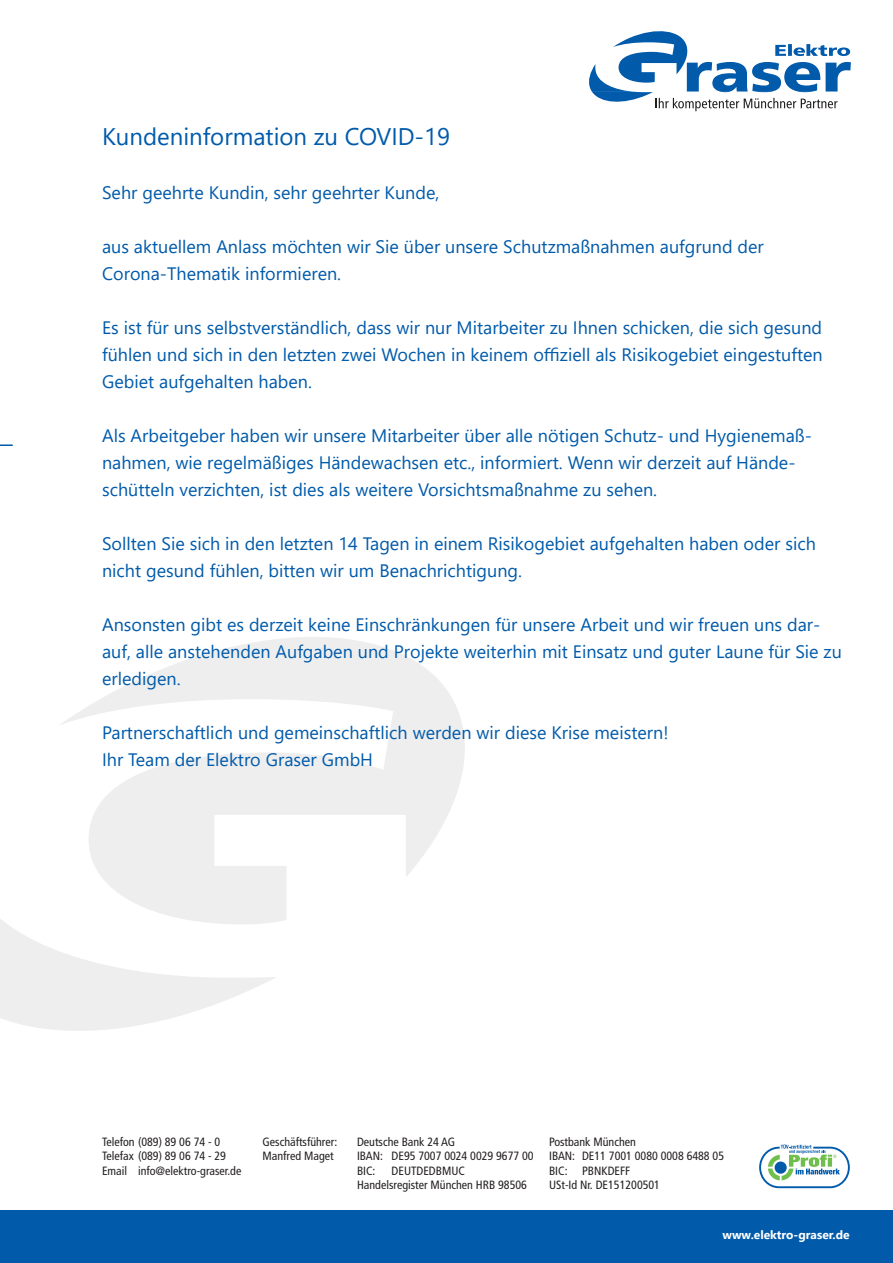
<style>
.page{position:relative;width:893px;height:1263px;background:#fff}
.page>*{position:absolute;margin:0;border:0;box-sizing:border-box;transform-origin:0 0}
.t1{font:24px "Segoe UI";color:#015aaa}
.t2{font:18px/27px "Segoe UI";color:#015aaa}
.t3{font:condensed 12px "Frutiger LT";color:#231f20}
.t4{font:700 12px "Segoe UI";color:#fff}
</style>
<div class="page">
<div style="left:0;top:1210px;width:893px;height:53px;background:#015aaa"></div>
<svg style="left:759px;top:1144px;width:91px;height:44px"></svg>
<svg style="left:0;top:444px;width:13px;height:2px"></svg>
<svg style="left:589px;top:31px;width:262px;height:80px"></svg>
<svg style="left:0;top:637px;width:465px;height:394px"></svg>
<h1 class="t1" style="left:102px;top:114px;width:350px">Kundeninformation zu COVID-19</h1>
<p class="t2" style="left:102px;top:178px;width:339px">Sehr geehrte Kundin, sehr geehrter Kunde,</p>
<p class="t2" style="left:102px;top:232px;width:663px">aus aktuellem Anlass möchten wir Sie über unsere Schutzmaßnahmen aufgrund der<br>Corona-Thematik informieren.</p>
<p class="t2" style="left:102px;top:313px;width:722px;text-align:justify">Es ist für uns selbstverständlich, dass wir nur Mitarbeiter zu Ihnen schicken, die sich gesund fühlen und sich in den letzten zwei Wochen in keinem offiziell als Risikogebiet eingestuften Gebiet aufgehalten haben.</p>
<p class="t2" style="left:102px;top:421px;width:711px">Als Arbeitgeber haben wir unsere Mitarbeiter über alle nötigen Schutz- und Hygienemaß&shy;nahmen, wie regelmäßiges Händewachsen etc., informiert. Wenn wir derzeit auf Hände&shy;schütteln verzichten, ist dies als weitere Vorsichtsmaßnahme zu sehen.</p>
<p class="t2" style="left:102px;top:529px;width:715px">Sollten Sie sich in den letzten 14 Tagen in einem Risikogebiet aufgehalten haben oder sich nicht gesund fühlen, bitten wir um Benachrichtigung.</p>
<p class="t2" style="left:102px;top:610px;width:741px">Ansonsten gibt es derzeit keine Einschränkungen für unsere Arbeit und wir freuen uns dar&shy;auf, alle anstehenden Aufgaben und Projekte weiterhin mit Einsatz und guter Laune für Sie zu erledigen.</p>
<p class="t2" style="left:102px;top:718px;width:568px">Partnerschaftlich und gemeinschaftlich werden wir diese Krise meistern!<br>Ihr Team der Elektro Graser GmbH</p>
<p class="t3" style="left:102px;top:1135px;width:120px">Telefon (089) 89 06 74 - 0</p>
<p class="t3" style="left:263px;top:1135px;width:76px">Geschäftsführer:</p>
<p class="t3" style="left:357px;top:1135px;width:100px">Deutsche Bank 24 AG</p>
<p class="t3" style="left:549px;top:1135px;width:88px">Postbank München</p>
<p class="t3" style="left:102px;top:1149px;width:125px">Telefax (089) 89 06 74 - 29</p>
<p class="t3" style="left:263px;top:1149px;width:73px">Manfred Maget</p>
<p class="t3" style="left:357px;top:1149px;width:178px">IBAN: DE95 7007 0024 0029 9677 00</p>
<p class="t3" style="left:549px;top:1149px;width:177px">IBAN: DE11 7001 0080 0008 6488 05</p>
<p class="t3" style="left:102px;top:1163px;width:141px">Email info@elektro-graser.de</p>
<p class="t3" style="left:357px;top:1163px;width:20px">BIC:</p>
<p class="t3" style="left:392px;top:1163px;width:75px">DEUTDEDBMUC</p>
<p class="t3" style="left:549px;top:1163px;width:83px">BIC: PBNKDEFF</p>
<p class="t3" style="left:357px;top:1178px;width:171px">Handelsregister München HRB 98506</p>
<p class="t3" style="left:549px;top:1178px;width:112px">USt-Id Nr. DE151200501</p>
<p class="t4" style="left:722px;top:1223px;width:129px">www.elektro-graser.de</p>
</div>
